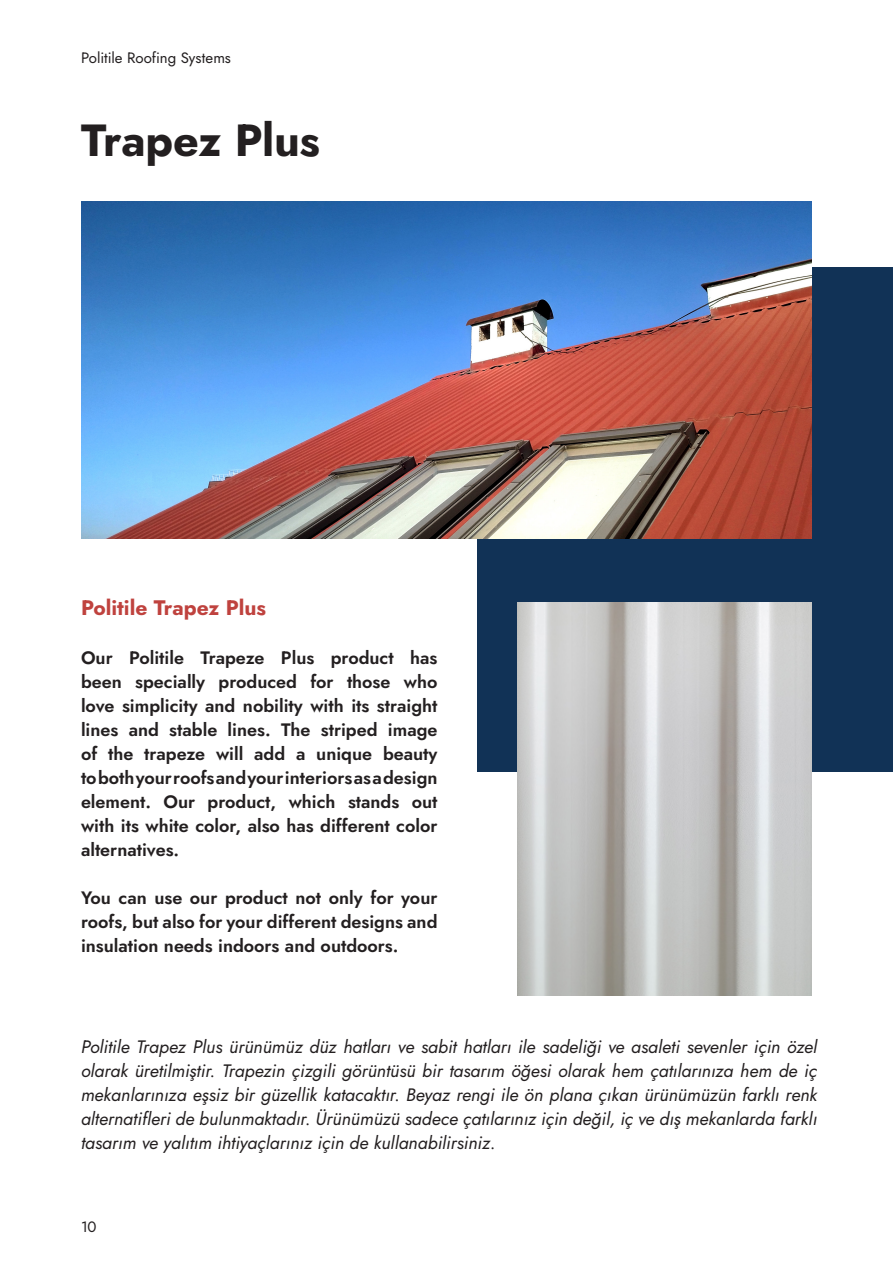
<style>
.page{position:relative;width:893px;height:1263px;background:#fff}
.page>*{position:absolute;margin:0;border:0;box-sizing:border-box;transform-origin:0 0}
._30_32_-_Left{font:700 45px "Jost";letter-spacing:-.005em;color:#231f20}
._14_Auto_-_Left{font:700 21px "Jost";color:#bf423e}
._10_14_-_Left_Justif{font:600 18px/24px "Jost";color:#231f20;text-align:justify}
._10_14_-_Left_Justif-2{font:italic 18px/24px "Jost";color:#231f20;text-align:justify}
.t1{font:15px "Jost";letter-spacing:-.005em;color:#231f20}
</style>
<div class="page">
<div style="left:478px;top:267px;width:415px;height:505px;background:#113256"></div>
<img style="left:518px;top:602px;width:294px;height:393px">
<img style="left:81px;top:201px;width:731px;height:338px">
<p class="t1" style="left:81px;top:48px;width:152px">Politile Roofing Systems</p>
<p class="_30_32_-_Left" style="left:81px;top:109px;width:241px">Trapez Plus</p>
<p class="_14_Auto_-_Left" style="left:81px;top:594px;width:187px">Politile Trapez Plus</p>
<p class="_10_14_-_Left_Justif" style="left:81px;top:646px;width:358px">Our Politile Trapeze Plus product has been specially produced for those who love simplicity and nobility with its straight lines and stable lines. The striped image of the trapeze will add a unique beauty to both your roofs and your interiors as a design element. Our product, which stands out with its white color, also has different color alternatives.</p>
<p class="_10_14_-_Left_Justif" style="left:81px;top:886px;width:358px">You can use our product not only for your roofs, but also for your different designs and insulation needs indoors and outdoors.</p>
<p class="_10_14_-_Left_Justif-2" style="left:81px;top:1035px;width:738px">Politile Trapez Plus ürünümüz düz hatları ve sabit hatları ile sadeliği ve asaleti sevenler için özel olarak üretilmiştir. Trapezin çizgili görüntüsü bir tasarım öğesi olarak hem çatılarınıza hem de iç mekanlarınıza eşsiz bir güzellik katacaktır. Beyaz rengi ile ön plana çıkan ürünümüzün farklı renk alternatifleri de bulunmaktadır. Ürünümüzü sadece çatılarınız için değil, iç ve dış mekanlarda farklı tasarım ve yalıtım ihtiyaçlarınız için de kullanabilirsiniz.</p>
<p class="t1" style="left:81px;top:1216px;width:17px">10</p>
</div>
